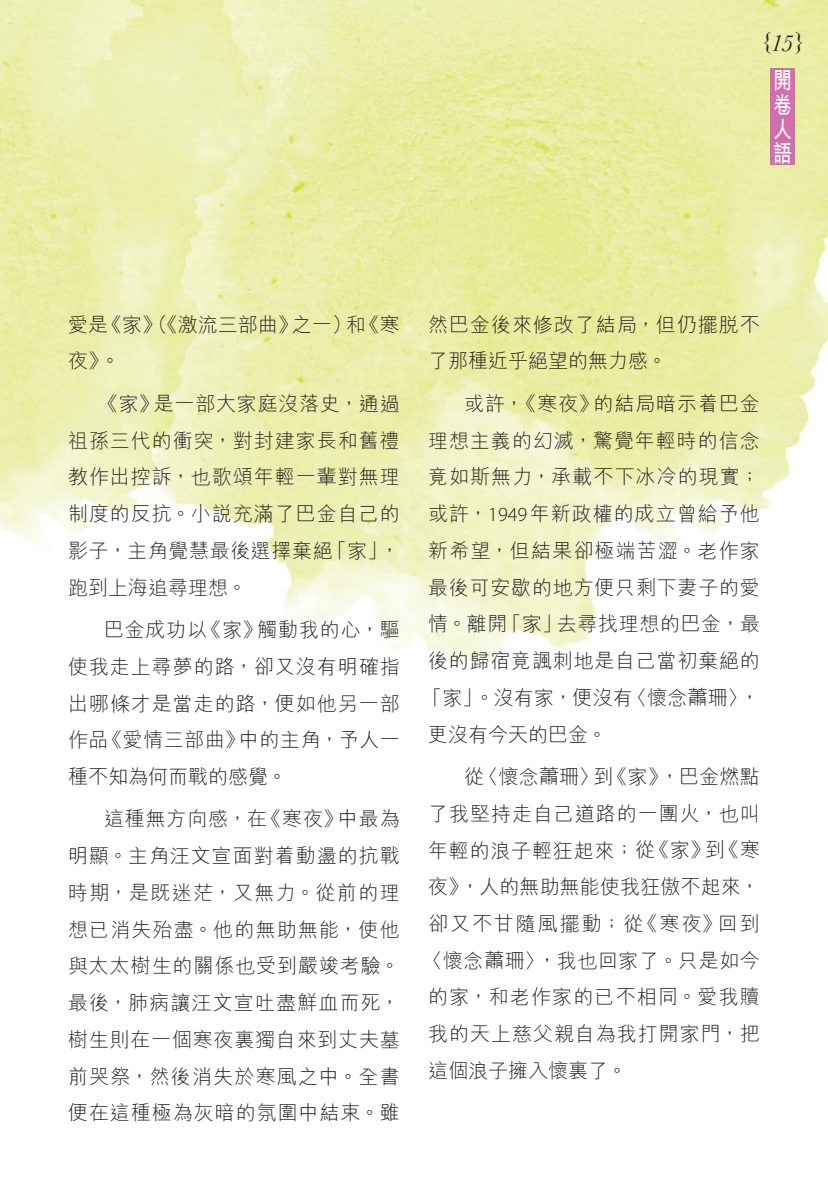
<style>
.page{position:relative;width:828px;height:1191px;background:#fff}
.page>*{position:absolute;margin:0;border:0;box-sizing:border-box;transform-origin:0 0}
._2012_眉題{font:700 24px/24px "M Hei HK";color:#fff;text-align:justify;scale:.8 1}
._2012_number{font:italic 24px "Baskerville";color:#231f20}
._2012_newsletter_tex{font:300 20px/36.8px "M Hei HK";letter-spacing:.05em;color:#231f20;text-align:justify}
._2012_newsletter_tex-2{font:300 20px/36.8px "M Hei HK";color:#231f20}
._2012_newsletter_tex-3{font:300 20px "M Hei HK";letter-spacing:.03em;color:#231f20}
._2012_newsletter_tex-4{font:300 20px "M Hei HK";letter-spacing:.01em;color:#231f20}
._2012_newsletter_tex-5{font:300 20px "M Hei HK";letter-spacing:.005em;color:#231f20}
._2012_newsletter_tex-6{font:300 20px "M Hei HK";letter-spacing:.095em;color:#231f20}
.s1{font-family:"Myriad Pro"}
</style>
<div class="page">
<img style="left:0;top:0;width:828px;height:665px">
<div style="left:770px;top:68px;width:25px;height:96px;background:#d06fac"></div>
<p class="_2012_number" style="left:761px;top:28px;width:44px">{15}</p>
<p class="_2012_眉題" style="left:773px;top:67px;width:24px">開卷人語</p>
<p class="_2012_newsletter_tex-2" style="left:68px;top:305px;width:333px">愛是《家》（《激流三部曲》之一）和《寒夜》。</p>
<p class="_2012_newsletter_tex" style="left:68px;top:384px;width:333px;text-indent:30px">《家》是一部大家庭沒落史，通過祖孫三代的衝突，對封建家長和舊禮教作出控訴，也歌頌年輕一輩對無理制度的反抗。小說充滿了巴金自己的影子，主角覺慧最後選擇棄絕「家」，跑到上海追尋理想。</p>
<p class="_2012_newsletter_tex" style="left:68px;top:610px;width:333px;text-indent:36px">巴金成功以《家》觸動我的心，驅使我走上尋夢的路，卻又沒有明確指出哪條才是當走的路，便如他另一部作品《愛情三部曲》中的主角，予人一種不知為何而戰的感覺。</p>
<p class="_2012_newsletter_tex" style="left:68px;top:800px;width:333px;text-indent:36px">這種無方向感，在《寒夜》中最為明顯。主角汪文宣面對着動盪的抗戰時期，是既迷茫，又無力。從前的理想已消失殆盡。他的無助無能，使他與太太樹生的關係也受到嚴竣考驗。最後，肺病讓汪文宣吐盡鮮血而死，樹生則在一個寒夜裏獨自來到丈夫墓前哭祭，然後消失於寒風之中。全書便在這種極為灰暗的氛圍中結束。雖</p>
<p class="_2012_newsletter_tex" style="left:428px;top:305px;width:333px">然巴金後來修改了結局，但仍擺脫不了那種近乎絕望的無力感。</p>
<p class="_2012_newsletter_tex" style="left:464px;top:384px;width:297px">或許，《寒夜》的結局暗示着巴金</p>
<p class="_2012_newsletter_tex" style="left:428px;top:421px;width:333px">理想主義的幻滅，驚覺年輕時的信念</p>
<p class="_2012_newsletter_tex" style="left:428px;top:458px;width:333px">竟如斯無力，承載不下冰冷的現實；</p>
<p class="_2012_newsletter_tex" style="left:428px;top:494px;width:333px">或許，<span class="s1">1949</span>年新政權的成立曾給予他</p>
<p class="_2012_newsletter_tex" style="left:428px;top:531px;width:333px">新希望，但結果卻極端苦澀。老作家</p>
<p class="_2012_newsletter_tex" style="left:428px;top:568px;width:333px">最後可安歇的地方便只剩下妻子的愛</p>
<p class="_2012_newsletter_tex-3" style="left:428px;top:610px;width:333px">情。離開「家」去尋找理想的巴金，最</p>
<p class="_2012_newsletter_tex" style="left:428px;top:641px;width:333px">後的歸宿竟諷刺地是自己當初棄絕的</p>
<p class="_2012_newsletter_tex-4" style="left:422px;top:683px;width:339px">「家」。沒有家，便沒有〈懷念蕭珊〉，</p>
<p class="_2012_newsletter_tex-2" style="left:428px;top:715px;width:180px">更沒有今天的巴金。</p>
<p class="_2012_newsletter_tex-4" style="left:464px;top:762px;width:297px">從〈懷念蕭珊〉到《家》，巴金燃點</p>
<p class="_2012_newsletter_tex" style="left:428px;top:794px;width:333px">了我堅持走自己道路的一團火，也叫</p>
<p class="_2012_newsletter_tex" style="left:428px;top:831px;width:333px">年輕的浪子輕狂起來；從《家》到《寒</p>
<p class="_2012_newsletter_tex-5" style="left:428px;top:873px;width:333px">夜》，人的無助無能使我狂傲不起來，</p>
<p class="_2012_newsletter_tex-6" style="left:428px;top:909px;width:333px">卻又不甘隨風擺動；從《寒夜》回到</p>
<p class="_2012_newsletter_tex-3" style="left:422px;top:946px;width:339px">〈懷念蕭珊〉，我也回家了。只是如今</p>
<p class="_2012_newsletter_tex" style="left:428px;top:978px;width:333px">的家，和老作家的已不相同。愛我贖</p>
<p class="_2012_newsletter_tex" style="left:428px;top:1014px;width:333px">我的天上慈父親自為我打開家門，把</p>
<p class="_2012_newsletter_tex-2" style="left:428px;top:1051px;width:200px">這個浪子擁入懷裏了。</p>
</div>
